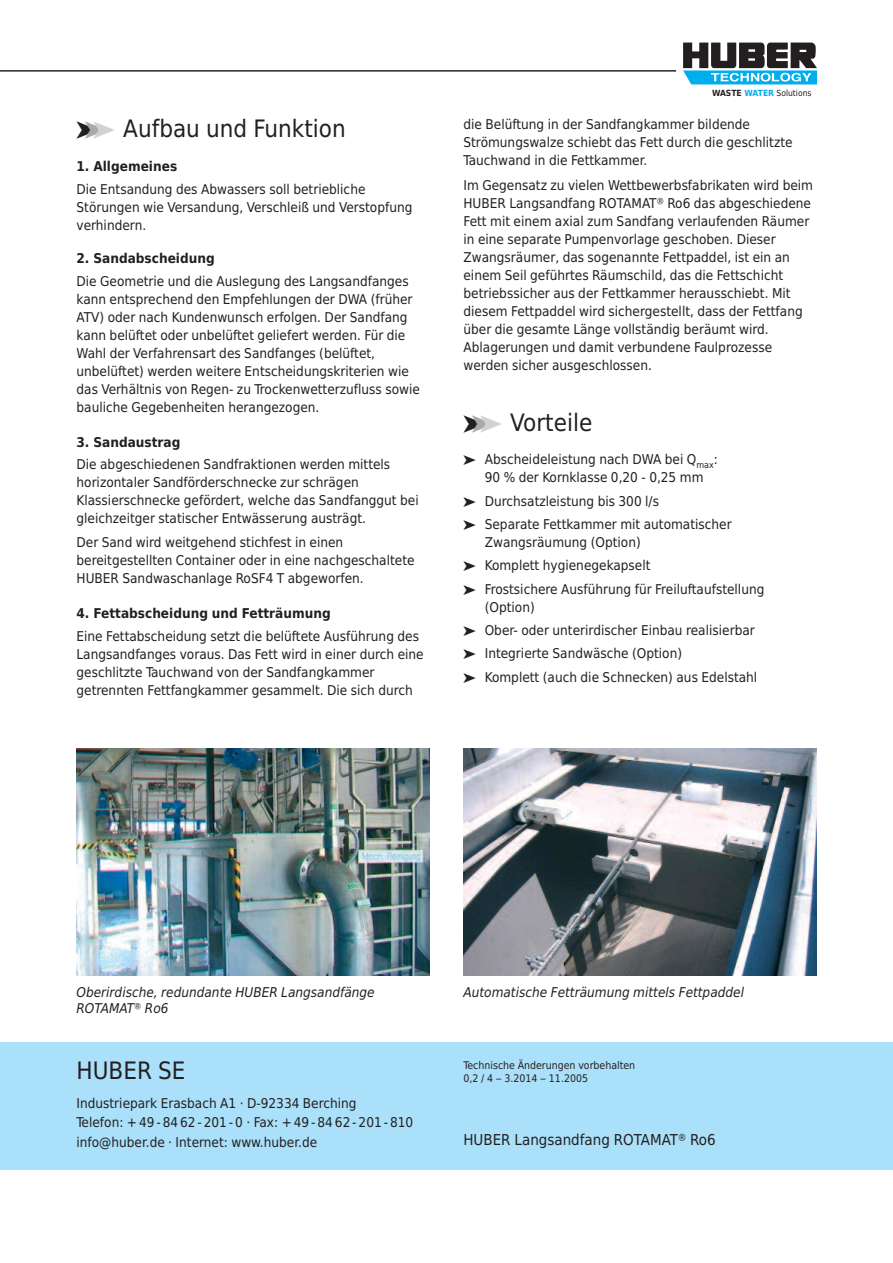
<style>
.page{position:relative;width:893px;height:1263px;background:#fff}
.page>*{position:absolute;margin:0;border:0;box-sizing:border-box;transform-origin:0 0}
.t1{font:24px "Huber Tec";color:#231f20}
.t2{font:15px "Huber Tec";color:#231f20}
.t3{font:13.5px/18px "Huber Tec";color:#231f20}
.t4{font:italic 13.5px/16.5px "Huber Tec";color:#231f20}
.t5{font:700 13.5px "Huber Tec";color:#231f20}
.t6{font:10.5px/13.5px "Huber Tec";color:#231f20}
.t7{font:8.55px "Huber Tec";color:#231f20}
.s1{color:#a8a9ad}
.s2{color:#d1d2d4}
.s3{font-weight:700}
.s4{font-weight:700;color:#00aeef}
</style>
<div class="page">
<svg style="left:683px;top:43px;width:134px;height:41px"></svg>
<hr style="left:0;top:71px;width:676px;height:1px;background:#231f20">
<div style="left:0;top:1042px;width:893px;height:127px;background:#aae0f9"></div>
<img style="left:463px;top:748px;width:353px;height:228px">
<img style="left:77px;top:748px;width:352px;height:228px">
<h1 class="t1" style="left:77px;top:115px;width:271px">➤<span class="s1">➤</span><span class="s2">➤</span> Aufbau und Funktion</h1>
<p class="t5" style="left:77px;top:159px;width:102px">1. Allgemeines</p>
<p class="t3" style="left:77px;top:180px;width:337px">Die Entsandung des Abwassers soll betriebliche<br>Störungen wie Versandung, Verschleiß und Verstopfung verhindern.</p>
<p class="t5" style="left:77px;top:251px;width:140px">2. Sandabscheidung</p>
<p class="t3" style="left:77px;top:272px;width:345px">Die Geometrie und die Auslegung des Langsandfanges kann entsprechend den Empfehlungen der DWA (früher ATV) oder nach Kundenwunsch erfolgen. Der Sandfang kann belüftet oder unbelüftet geliefert werden. Für die Wahl der Verfahrensart des Sandfanges (belüftet, unbelüftet) werden weitere Entscheidungskriterien wie das Verhältnis von Regen- zu Trockenwetterzufluss sowie bauliche Gegebenheiten herangezogen.</p>
<p class="t5" style="left:77px;top:434px;width:105px">3. Sandaustrag</p>
<p class="t3" style="left:77px;top:455px;width:344px">Die abgeschiedenen Sandfraktionen werden mittels horizontaler Sandförderschnecke zur schrägen Klassierschnecke gefördert, welche das Sandfanggut bei gleichzeitger statischer Entwässerung austrägt.</p>
<p class="t3" style="left:77px;top:534px;width:340px">Der Sand wird weitgehend stichfest in einen bereitgestellten Container oder in eine nachgeschaltete<br>HUBER Sandwaschanlage RoSF4 T abgeworfen.</p>
<p class="t5" style="left:77px;top:606px;width:256px">4. Fettabscheidung und Fetträumung</p>
<p class="t3" style="left:77px;top:627px;width:349px">Eine Fettabscheidung setzt die belüftete Ausführung des Langsandfanges voraus. Das Fett wird in einer durch eine geschlitzte Tauchwand von der Sandfangkammer getrennten Fettfangkammer gesammelt. Die sich durch</p>
<p class="t7" style="left:712px;top:86px;width:101px"><span class="s3">WASTE</span> <span class="s4">WATER</span> Solutions</p>
<p class="t3" style="left:463px;top:116px;width:331px">die Belüftung in der Sandfangkammer bildende<br>Strömungswalze schiebt das Fett durch die geschlitzte<br>Tauchwand in die Fettkammer.</p>
<p class="t3" style="left:463px;top:176px;width:351px">Im Gegensatz zu vielen Wettbewerbsfabrikaten wird beim HUBER Langsandfang ROTAMAT® Ro6 das abgeschiedene Fett mit einem axial zum Sandfang verlaufenden Räumer in eine separate Pumpenvorlage geschoben. Dieser Zwangsräumer, das sogenannte Fettpaddel, ist ein an einem Seil geführtes Räumschild, das die Fettschicht betriebssicher aus der Fettkammer herausschiebt. Mit diesem Fettpaddel wird sichergestellt, dass der Fettfang über die gesamte Länge vollständig beräumt wird.<br>Ablagerungen und damit verbundene Faulprozesse werden sicher ausgeschlossen.</p>
<h1 class="t1" style="left:463px;top:408px;width:130px">➤<span class="s1">➤</span><span class="s2">➤</span> Vorteile</h1>
<p class="t3" style="left:463px;top:451px;width:256px;text-align:center">➤ Abscheideleistung nach DWA bei Q<sub>max</sub>:<br>90 % der Kornklasse 0,20 - 0,25 mm</p>
<p class="t3" style="left:463px;top:489px;width:270px;line-height:23.2px">➤ Durchsatzleistung bis 300 l/s<br>➤ Separate Fettkammer mit automatischer</p>
<p class="t3" style="left:463px;top:531px;width:302px;line-height:23.2px;text-indent:21px">Zwangsräumung (Option)<br>➤ Komplett hygienegekapselt<br>➤ Frostsichere Ausführung für Freiluftaufstellung</p>
<p class="t3" style="left:463px;top:595px;width:295px;line-height:23.2px;text-indent:21px">(Option)<br>➤ Ober- oder unterirdischer Einbau realisierbar ➤ Integrierte Sandwäsche (Option)<br>➤ Komplett (auch die Schnecken) aus Edelstahl</p>
<p class="t4" style="left:77px;top:984px;width:300px">Oberirdische, redundante HUBER Langsandfänge<br>ROTAMAT® Ro6</p>
<p class="t4" style="left:463px;top:984px;width:282px">Automatische Fetträumung mittels Fettpaddel</p>
<h1 class="t1" style="left:77px;top:1057px;width:111px">HUBER SE</h1>
<p class="t3" style="left:77px;top:1093px;width:338px;line-height:19.5px">Industriepark Erasbach A1 · D-92334 Berching<br>Telefon: +49 -84 62 -201 -0 · Fax: +49 -84 62 -201 -810 info@huber.de · Internet: www.huber.de</p>
<p class="t6" style="left:463px;top:1058px;width:173px">Technische Änderungen vorbehalten<br>0,2 / 4 – 3.2014 – 11.2005</p>
<p class="t2" style="left:463px;top:1131px;width:254px">HUBER Langsandfang ROTAMAT® Ro6</p>
</div>
